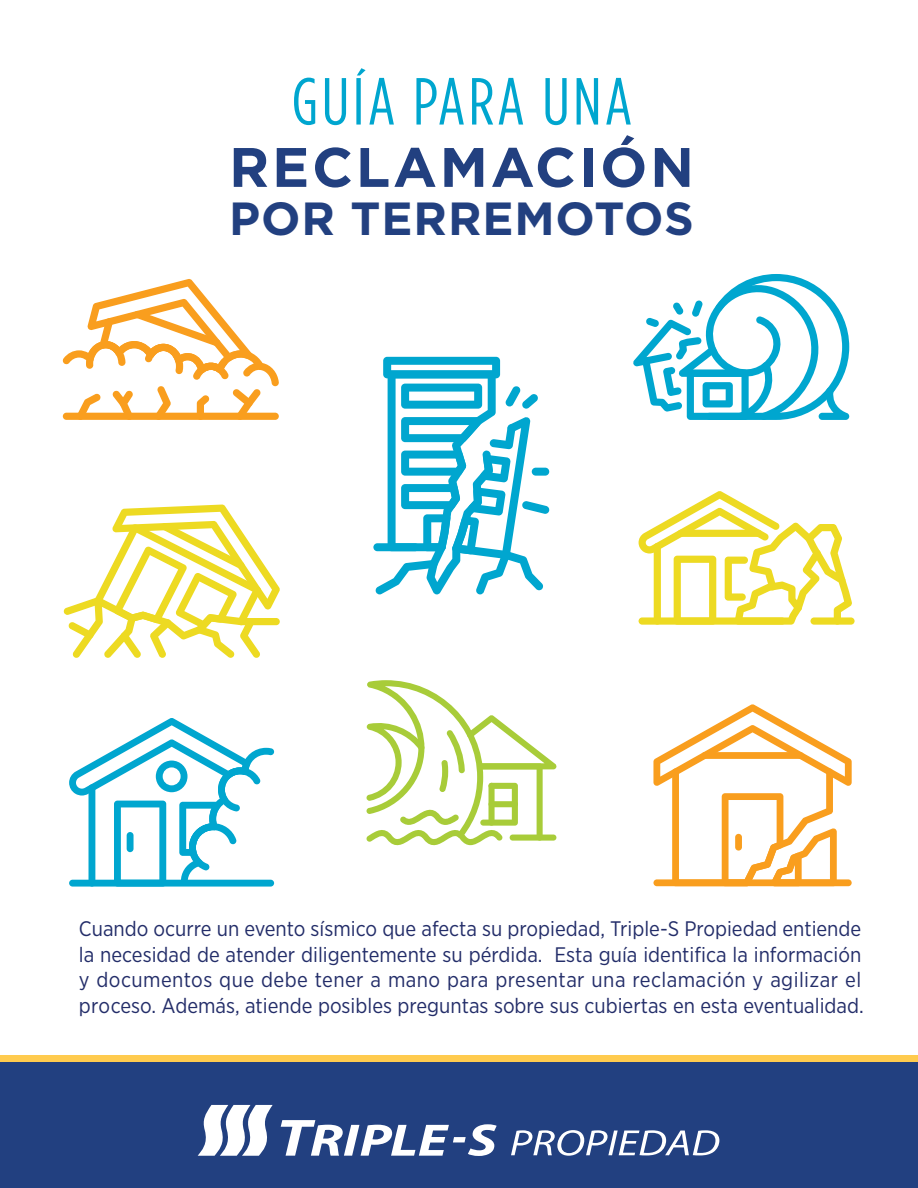
<style>
.page{position:relative;width:918px;height:1188px;background:#fff}
.page>*{position:absolute;margin:0;border:0;box-sizing:border-box;transform-origin:0 0}
.t1{font:66.45px "Gotham Condensed";letter-spacing:.05em;color:#00a6cf}
.t2{font:700 55.5px "Gotham";letter-spacing:.05em;color:#224080}
.t3{font:700 46.5px "Gotham";letter-spacing:.02em;color:#224080}
.t4{font:21px/25.5px "Gotham Narrow";color:#232d69}
</style>
<div class="page">
<div style="left:0;top:1059px;width:918px;height:129px;background:#224080"></div>
<svg style="left:198px;top:1105px;width:75px;height:51px"></svg>
<svg style="left:281px;top:1120px;width:216px;height:36px"></svg>
<svg style="left:511px;top:1130px;width:208px;height:26px"></svg>
<div style="left:0;top:1055px;width:918px;height:7px;background:#ffcb4e"></div>
<svg style="left:62px;top:279px;width:217px;height:141px"></svg>
<svg style="left:639px;top:491px;width:216px;height:134px"></svg>
<div style="left:639px;top:617px;width:22px;height:8px;background:#edda22;border-radius:4px"></div>
<svg style="left:63px;top:505px;width:217px;height:153px"></svg>
<svg style="left:633px;top:274px;width:216px;height:146px"></svg>
<svg style="left:366px;top:680px;width:191px;height:166px"></svg>
<div style="left:489px;top:783px;width:6px;height:43px;background:#a8cc39;border-radius:3px"></div>
<div style="left:489px;top:801px;width:29px;height:6px;background:#a8cc39;border-radius:3px"></div>
<div style="left:537px;top:835px;width:19px;height:6px;background:#a8cc39;border-radius:3px"></div>
<svg style="left:375px;top:357px;width:175px;height:237px"></svg>
<svg style="left:69px;top:718px;width:205px;height:169px"></svg>
<div style="left:69px;top:880px;width:26px;height:7px;background:#00a6cf;border-radius:3px"></div>
<div style="left:127px;top:832px;width:7px;height:20px;background:#00a6cf;border-radius:3px"></div>
<svg style="left:653px;top:704px;width:199px;height:182px"></svg>
<div style="left:735px;top:834px;width:7px;height:17px;background:#f99e1e;border-radius:3px"></div>
<h1 class="t1" style="left:292px;top:63px;width:342px">GUÍA PARA UNA</h1>
<h2 class="t2" style="left:229px;top:135px;width:466px">RECLAMACIÓN</h2>
<h3 class="t3" style="left:229px;top:192px;width:466px">POR TERREMOTOS</h3>
<p class="t4" style="left:79px;top:915px;width:786px">Cuando ocurre un evento sísmico que afecta su propiedad, Triple-S Propiedad entiende la necesidad de atender diligentemente su pérdida. Esta guía identifica la información y documentos que debe tener a mano para presentar una reclamación y agilizar el proceso. Además, atiende posibles preguntas sobre sus cubiertas en esta eventualidad.</p>
</div>
